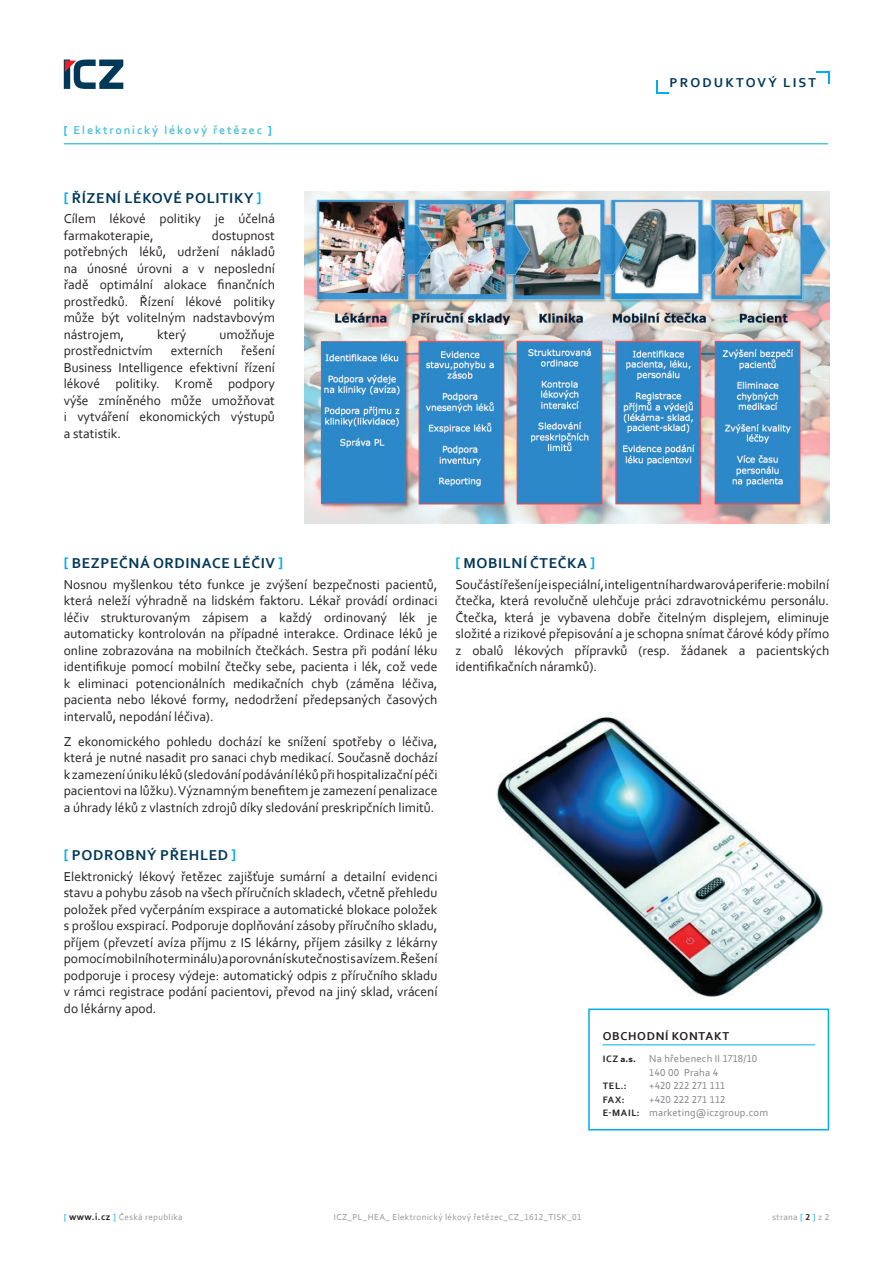
<style>
.page{position:relative;width:893px;height:1263px;background:#fff}
.page>*{position:absolute;margin:0;border:0;box-sizing:border-box;transform-origin:0 0}
.t1{font:700 15px "Corbel";letter-spacing:.04em;color:#003858}
.t2{font:13.5px/16.5px "Corbel";color:#231f20;text-align:justify}
.t3{font:700 13.5px "Corbel";letter-spacing:.16em;color:#003858}
.t4{font:700 12px "Corbel";letter-spacing:.15em;color:#52c3d9}
.t5{font:700 12px "Corbel";letter-spacing:.06em;color:#231f20}
.t6{font:10.5px/13.5px "Corbel";letter-spacing:.02em;color:#808285}
.t7{font:700 9.75px "Corbel";color:#231f20}
.t8{font:9px "Corbel";letter-spacing:.04em;color:#939598}
.s1{color:#00aeef}
.s2{font-weight:700;font-size:9.75px;color:#231f20}
.s3{font-family:"Verdana";font-weight:700;font-size:7.5px;color:#231f20}
.s4{font-weight:700;color:#231f20}
</style>
<div class="page">
<svg style="left:64px;top:60px;width:1px;height:29px"></svg>
<svg style="left:65px;top:60px;width:58px;height:29px"></svg>
<hr style="left:602px;top:1044px;width:213px;height:1px;background:#00aeef">
<div style="left:588px;top:1008px;width:241px;height:122px;border:2px solid #00aeef"></div>
<svg style="left:816px;top:71px;width:13px;height:13px"></svg>
<svg style="left:656px;top:81px;width:13px;height:12px"></svg>
<hr style="left:64px;top:143px;width:764px;height:1px;background:#52c3d9">
<img style="left:305px;top:191px;width:524px;height:333px">
<img style="left:497px;top:716px;width:326px;height:281px">
<p class="t4" style="left:64px;top:123px;width:210px"><span class="s1">[</span> ELEKTRONICKÝ LÉKOVÝ ŘETĚZEC <span class="s1">]</span></p>
<p class="t1" style="left:64px;top:188px;width:199px"><span class="s1">[</span> ŘÍZENÍ LÉKOVÉ POLITIKY <span class="s1">]</span></p>
<p class="t2" style="left:64px;top:210px;width:213px">Cílem lékové politiky je účelná farmakoterapie,</p>
<p class="t2" style="left:64px;top:227px;width:213px;text-indent:148px">dostupnost potřebných léků, udržení nákladů na únosné úrovni a v neposlední řadě optimální alokace finančních prostředků. Řízení lékové politiky může být volitelným nadstavbovým nástrojem,</p>
<p class="t2" style="left:157px;top:326px;width:30px">který</p>
<p class="t2" style="left:220px;top:326px;width:57px">umožňuje</p>
<p class="t2" style="left:64px;top:342px;width:213px;text-indent:178px">řešení Business Intelligence efektivní řízení lékové politiky. Kromě podpory výše zmíněného může umožňovat i vytváření ekonomických výstupů a statistik.</p>
<p class="t2" style="left:64px;top:342px;width:90px">prostřednictvím</p>
<p class="t2" style="left:171px;top:342px;width:54px">externích</p>
<p class="t3" style="left:669px;top:74px;width:78px">PROD UKTOVÝ</p>
<p class="t3" style="left:783px;top:74px;width:9px">LIST</p>
<p class="t1" style="left:64px;top:554px;width:221px"><span class="s1">[</span> BEZPEČNÁ ORDINACE LÉČIV <span class="s1">]</span></p>
<p class="t2" style="left:64px;top:576px;width:375px">N osnou myšlenkou této funkce je zvýšení bezpečnosti pacientů, která neleží výhradně na lidském faktoru. Lékař provádí ordinaci léčiv strukturovaným zápisem a každý ordinovaný lék je automaticky kontrolován na případné interakce. Ordinace léků je online zobrazována na mobilních čtečkách. Sestra při podání léku identifikuje pomocí mobilní čtečky sebe, pacienta i lék, což vede k eliminaci potencionálních medikačních chyb (záměna léčiva, pacienta nebo lékové formy, nedodržení předepsaných časových intervalů, nepodání léčiva).</p>
<p class="t2" style="left:64px;top:733px;width:375px">Z ekonomického pohledu dochází ke snížení spotřeby o léčiva, která je nutné nasadit pro sanaci chyb medikací. Současně dochází k zamezení úniku léků (sledování podávání léků při hospitalizační péči pacientovi na lůžku). Významným benefitem je zamezení penalizace a úhrady léků z vlastních zdrojů díky sledování preskripčních limitů.</p>
<p class="t1" style="left:64px;top:845px;width:174px"><span class="s1">[</span> PODROBNÝ PŘEHLED <span class="s1">]</span></p>
<p class="t2" style="left:64px;top:867px;width:375px">Elektronický lékový řetězec zajišťuje sumární a detailní evidenci stavu a pohybu zásob na všech příručních skladech, včetně přehledu položek před vyčerpáním exspirace a automatické blokace položek s prošlou exspirací. Podporuje doplňování zásoby příručního skladu, příjem (převzetí avíza příjmu z IS lékárny, příjem zásilky z lékárny pomocí mobilního terminálu) a porovnání skutečnosti s avízem. Řešení podporuje i procesy výdeje: automatický odpis z příručního skladu v rámci registrace podání pacientovi, převod na jiný sklad, vrácení do lékárny apod.</p>
<p class="t1" style="left:455px;top:554px;width:141px"><span class="s1">[</span> MOBILNÍ ČTEČKA <span class="s1">]</span></p>
<p class="t2" style="left:455px;top:576px;width:375px">Součástí řešení je i speciální, inteligentní hardwarová periferie: mobilní čtečka, která revolučně ulehčuje práci zdravotnickému personálu.<br>Čtečka, která je vybavena dobře čitelným displejem, eliminuje složité a rizikové přepisování a je schopna snímat čárové kódy přímo z obalů lékových přípravků (resp. žádanek a pacientských identifikačních náramků).</p>
<p class="t5" style="left:603px;top:1029px;width:36px">OBCHODN</p>
<p class="t5" style="left:665px;top:1029px;width:24px">Í KONTA</p>
<p class="t5" style="left:714px;top:1029px;width:16px">KT</p>
<p class="t6" style="left:649px;top:1052px;width:109px;text-indent:-47px"><span class="s2">ICZ</span> <span class="s3">a.s.</span> Na hřebenech II 1718/10<br>140 00 Praha 4</p>
<p class="t7" style="left:603px;top:1080px;width:26px">TEL.:</p>
<p class="t6" style="left:649px;top:1079px;width:78px">+420 222 271 111</p>
<p class="t7" style="left:603px;top:1093px;width:24px">FAX:</p>
<p class="t6" style="left:603px;top:1092px;width:167px;text-align:center">+420 222 271 112<br><span class="s2">E-MAIL:</span> marketing@iczgroup.com</p>
<p class="t8" style="left:64px;top:1212px;width:120px"><span class="s1">[</span> <span class="s2">WWW.I.CZ</span> <span class="s1">]</span> Česká republika</p>
<p class="t8" style="left:334px;top:1212px;width:249px">ICZ_PL_HEA_ Elektronický lékový řetězec_CZ_1612_TISK_01</p>
<p class="t8" style="left:773px;top:1212px;width:58px">strana <span class="s1">[</span> <span class="s4">2</span> <span class="s1">]</span> z 2</p>
</div>
